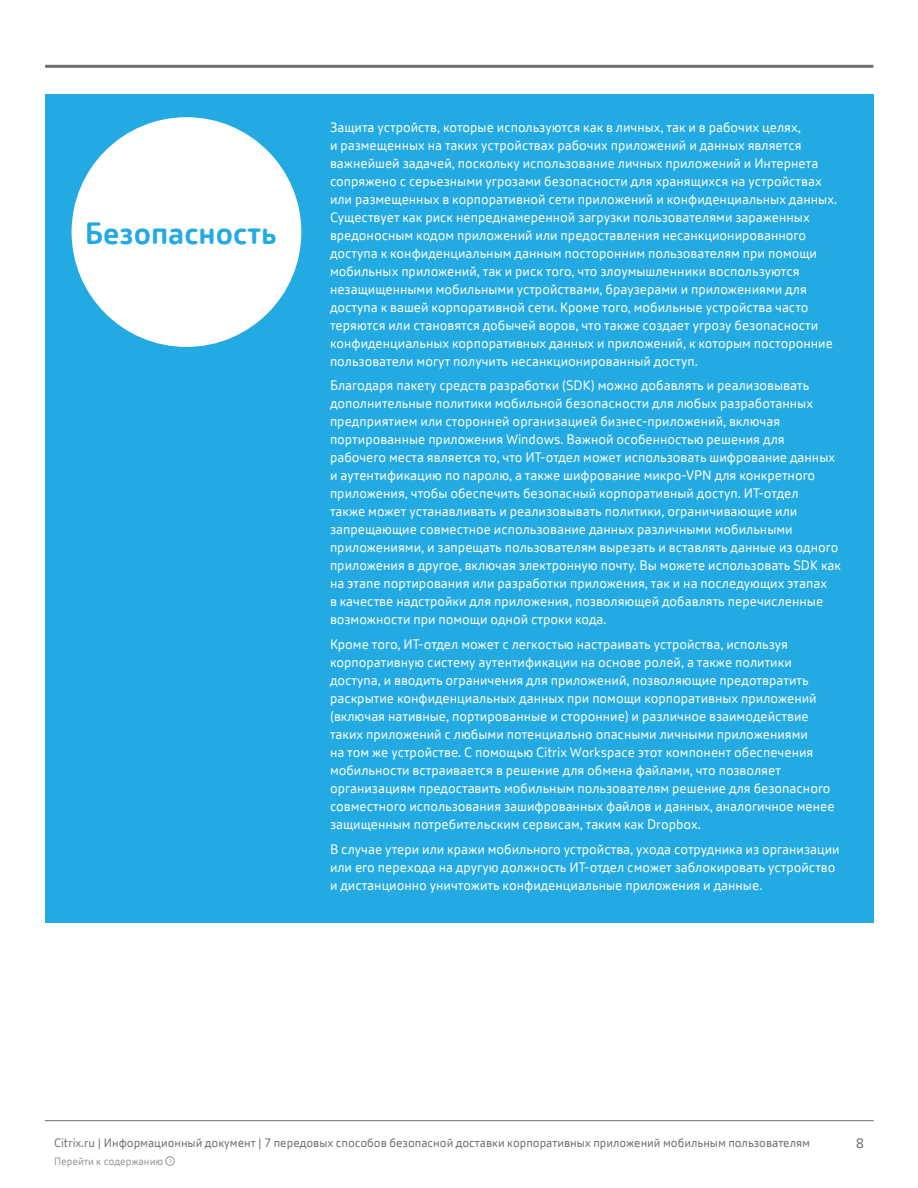
<style>
.page{position:relative;width:918px;height:1188px;background:#fff}
.page>*{position:absolute;margin:0;border:0;box-sizing:border-box;transform-origin:0 0}
.t1{font:700 30px "Citrix New Sans";color:#23aae2}
.t2{font:13.5px/18px "Citrix New Sans";color:#fff}
.t3{font:13.5px "Citrix New Sans";color:#6d6e71}
.t4{font:12px "Citrix New Sans";color:#6d6e71}
.t5{font:10.5px "Citrix New Sans";color:#939598}
</style>
<div class="page">
<hr style="left:45px;top:65px;width:828px;height:3px;background:#6d6e71">
<hr style="left:45px;top:1120px;width:829px;height:1px;background:#6d6e71">
<div style="left:165px;top:1156px;width:10px;height:10px;border:1px solid #939598;border-radius:50%"></div>
<div style="left:45px;top:94px;width:828px;height:829px;background:#23aae2"></div>
<div style="left:72px;top:117px;width:229px;height:230px;background:#fff;border-radius:50%"></div>
<h1 class="t1" style="left:85px;top:215px;width:193px">Безопасность</h1>
<p class="t2" style="left:330px;top:118px;width:509px">Защита устройств, которые используются как в личных, так и в рабочих целях,<br>и размещенных на таких устройствах рабочих приложений и данных является важнейшей задачей, поскольку использование личных приложений и Интернета сопряжено с серьезными угрозами безопасности для хранящихся на устройствах или размещенных в корпоративной сети приложений и конфиденциальных данных.<br>Существует как риск непреднамеренной загрузки пользователями зараженных вредоносным кодом приложений или предоставления несанкционированного доступа к конфиденциальным данным посторонним пользователям при помощи мобильных приложений, так и риск того, что злоумышленники воспользуются незащищенными мобильными устройствами, браузерами и приложениями для доступа к вашей корпоративной сети. Кроме того, мобильные устройства часто теряются или становятся добычей воров, что также создает угрозу безопасности конфиденциальных корпоративных данных и приложений, к которым посторонние пользователи могут получить несанкционированный доступ.</p>
<p class="t2" style="left:330px;top:377px;width:513px">Благодаря пакету средств разработки (SDK) можно добавлять и реализовывать дополнительные политики мобильной безопасности для любых разработанных предприятием или сторонней организацией бизнес-приложений, включая портированные приложения Windows. Важной особенностью решения для рабочего места является то, что ИТ-отдел может использовать шифрование данных и аутентификацию по паролю, а также шифрование микро-VPN для конкретного приложения, чтобы обеспечить безопасный корпоративный доступ. ИТ-отдел<br>также может устанавливать и реализовывать политики, ограничивающие или запрещающие совместное использование данных различными мобильными приложениями, и запрещать пользователям вырезать и вставлять данные из одного приложения в другое, включая электронную почту. Вы можете использовать SDK как на этапе портирования или разработки приложения, так и на последующих этапах<br>в качестве надстройки для приложения, позволяющей добавлять перечисленные возможности при помощи одной строки кода.</p>
<p class="t2" style="left:330px;top:636px;width:506px">Кроме того, ИТ-отдел может с легкостью настраивать устройства, используя корпоративную систему аутентификации на основе ролей, а также политики доступа, и вводить ограничения для приложений, позволяющие предотвратить раскрытие конфиденциальных данных при помощи корпоративных приложений (включая нативные, портированные и сторонние) и различное взаимодействие таких приложений с любыми потенциально опасными личными приложениями<br>на том же устройстве. С помощью Citrix Workspace этот компонент обеспечения мобильности встраивается в решение для обмена файлами, что позволяет организациям предоставить мобильным пользователям решение для безопасного совместного использования зашифрованных файлов и данных, аналогичное менее защищенным потребительским сервисам, таким как Dropbox.</p>
<p class="t2" style="left:330px;top:840px;width:511px">В случае утери или кражи мобильного устройства, ухода сотрудника из организации или его перехода на другую должность ИТ-отдел сможет заблокировать устройство и дистанционно уничтожить конфиденциальные приложения и данные.</p>
<p class="t4" style="left:54px;top:1136px;width:758px">Citrix.ru | Информационный документ | 7 передовых способов безопасной доставки корпоративных приложений мобильным пользователям</p>
<p class="t3" style="left:856px;top:1136px;width:9px">8</p>
<p class="t5" style="left:54px;top:1155px;width:111px">Перейти к содержанию</p>
</div>
